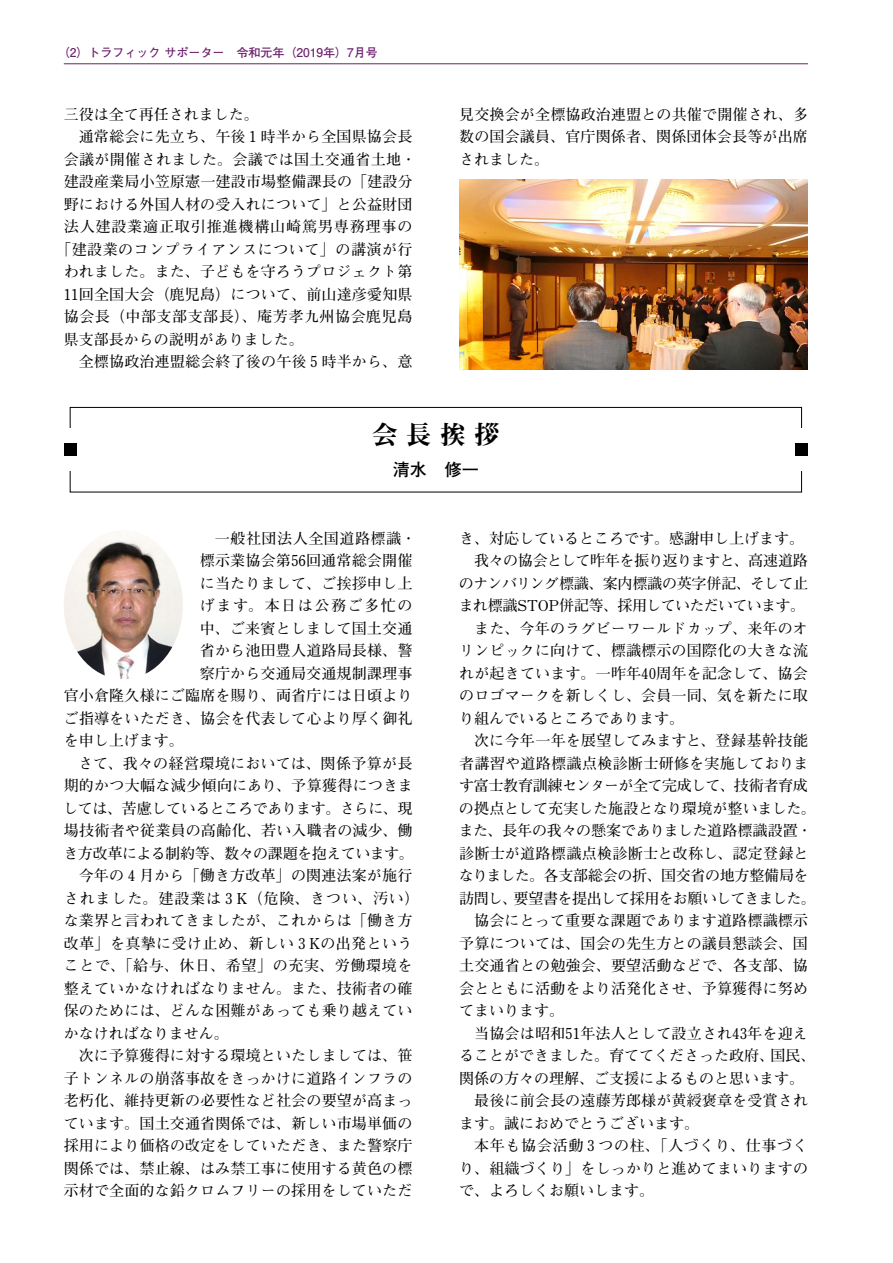
<style>
.page{position:relative;width:893px;height:1263px;background:#fff}
.page>*{position:absolute;margin:0;border:0;box-sizing:border-box;transform-origin:0 0}
.t1{font:25.5px "Midashi Min Pr 6 MA31";color:#000}
.t2{font:700 17.25px "Futo Go B101 Pro";color:#000}
.t3{font:700 15px/22.5px "Futo Min A101 Pr 6";letter-spacing:.01em;color:#000;text-align:justify}
.t4{font:700 15px "Futo Min A101 Pr 6";letter-spacing:-.03em;color:#000}
.t5{font:700 15px "Futo Min A101 Pr 6";letter-spacing:-.035em;color:#000}
.t6{font:700 15px "Futo Min A101 Pr 6";letter-spacing:-.02em;color:#000}
.t7{font:700 15px "Futo Min A101 Pr 6";letter-spacing:-.01em;color:#000}
.t8{font:700 15px "Futo Min A101 Pr 6";letter-spacing:.035em;color:#000}
.t9{font:700 15px "Futo Min A101 Pr 6";letter-spacing:.06em;color:#000}
.t10{font:700 15px "Futo Min A101 Pr 6";letter-spacing:.045em;color:#000}
.t11{font:700 15px "Futo Min A101 Pr 6";letter-spacing:-.045em;color:#000}
.t12{font:700 15px "Futo Min A101 Pr 6";letter-spacing:-.025em;color:#000}
.t13{font:700 15px "Futo Min A101 Pr 6";letter-spacing:.03em;color:#000}
.t14{font:700 15px "Futo Min A101 Pr 6";letter-spacing:.04em;color:#000}
.t15{font:700 15px "Futo Min A101 Pr 6";letter-spacing:.105em;color:#000}
.t16{font:700 12px "Futo Go B101 Pro";color:#6c216d}
</style>
<div class="page">
<img style="left:459px;top:180px;width:349px;height:189px">
<div style="left:70px;top:407px;width:732px;height:85px;border:1px solid #000"></div>
<div style="left:799px;top:428px;width:5px;height:43px;background:#fff"></div>
<hr style="left:68px;top:428px;width:4px;height:43px;background:#fff">
<div style="left:795px;top:443px;width:13px;height:13px;background:#000"></div>
<div style="left:64px;top:443px;width:13px;height:13px;background:#000"></div>
<img style="left:64px;top:531px;width:119px;height:148px">
<hr style="left:64px;top:63px;width:744px;height:1px;background:#6c216d">
<p class="t16" style="left:58px;top:43px;width:322px">（2）トラフィック サポーター　令和元年（2019年）7月号</p>
<p class="t3" style="left:64px;top:102px;width:196px">三役は全て再任されました。</p>
<p class="t3" style="left:79px;top:125px;width:335px">通常総会に先立ち、午後 1 時半から全国県協会長</p>
<p class="t3" style="left:64px;top:147px;width:354px">会議が開催されました。会議では国土交通省土地・</p>
<p class="t3" style="left:64px;top:170px;width:350px">建設産業局小笠原憲一建設市場整備課長の「建設分</p>
<p class="t3" style="left:64px;top:192px;width:350px">野における外国人材の受入れについて」と公益財団</p>
<p class="t9" style="left:64px;top:215px;width:350px">法人建設業適正取引推進機構山崎篤男専務理事の</p>
<p class="t8" style="left:56px;top:237px;width:358px">「建設業のコンプライアンスについて」の講演が行</p>
<p class="t3" style="left:64px;top:260px;width:350px">われました。また、子どもを守ろうプロジェクト第</p>
<p class="t3" style="left:64px;top:282px;width:350px">11回全国大会（鹿児島）について、前山達彦愛知県</p>
<p class="t8" style="left:64px;top:305px;width:350px">協会長（中部支部支部長）、庵芳孝九州協会鹿児島</p>
<p class="t3" style="left:64px;top:327px;width:241px">県支部長からの説明がありました。</p>
<p class="t3" style="left:79px;top:350px;width:335px">全標協政治連盟総会終了後の午後 5 時半から、意</p>
<p class="t3" style="left:459px;top:102px;width:350px">見交換会が全標協政治連盟との共催で開催され、多数の国会議員、官庁関係者、関係団体会長等が出席されました。</p>
<h1 class="t1" style="left:372px;top:415px;width:129px">会 長 挨 拶</h1>
<p class="t2" style="left:393px;top:455px;width:88px">清水　修一</p>
<p class="t14" style="left:215px;top:526px;width:203px">一般社団法人全国道路標識・</p>
<p class="t3" style="left:200px;top:548px;width:214px">標示業協会第56回通常総会開催</p>
<p class="t3" style="left:200px;top:571px;width:214px">に当たりまして、ご挨拶申し上</p>
<p class="t15" style="left:200px;top:594px;width:214px">げます。本日は公務ご多忙の</p>
<p class="t3" style="left:200px;top:616px;width:214px">中、ご来賓としまして国土交通</p>
<p class="t3" style="left:200px;top:638px;width:214px">省から池田豊人道路局長様、警</p>
<p class="t3" style="left:200px;top:661px;width:214px">察庁から交通局交通規制課理事</p>
<p class="t3" style="left:64px;top:683px;width:350px">官小倉隆久様にご臨席を賜り、両省庁には日頃より</p>
<p class="t3" style="left:64px;top:706px;width:350px">ご指導をいただき、協会を代表して心より厚く御礼</p>
<p class="t3" style="left:64px;top:728px;width:121px">を申し上げます。</p>
<p class="t3" style="left:78px;top:751px;width:336px">さて、我々の経営環境においては、関係予算が長</p>
<p class="t3" style="left:64px;top:773px;width:351px">期的かつ大幅な減少傾向にあり、予算獲得につきま</p>
<p class="t4" style="left:63px;top:796px;width:351px">しては、苦慮しているところであります。さらに、現</p>
<p class="t3" style="left:64px;top:818px;width:350px">場技術者や従業員の高齢化、若い入職者の減少、働</p>
<p class="t4" style="left:63px;top:841px;width:352px">き方改革による制約等、数々の課題を抱えています。</p>
<p class="t3" style="left:79px;top:863px;width:335px">今年の 4 月から「働き方改革」の関連法案が施行</p>
<p class="t9" style="left:64px;top:886px;width:358px">されました。建設業は 3 K（危険、きつい、汚い）</p>
<p class="t3" style="left:64px;top:908px;width:350px">な業界と言われてきましたが、これからは「働き方</p>
<p class="t13" style="left:64px;top:931px;width:350px">改革」を真摯に受け止め、新しい 3 Kの出発という</p>
<p class="t10" style="left:64px;top:954px;width:350px">ことで、「給与、休日、希望」の充実、労働環境を</p>
<p class="t3" style="left:64px;top:976px;width:350px">整えていかなければなりません。また、技術者の確</p>
<p class="t3" style="left:64px;top:998px;width:350px">保のためには、どんな困難があっても乗り越えてい</p>
<p class="t3" style="left:64px;top:1021px;width:166px">かなければなりません。</p>
<p class="t3" style="left:79px;top:1043px;width:335px">次に予算獲得に対する環境といたしましては、笹</p>
<p class="t3" style="left:64px;top:1066px;width:350px">子トンネルの崩落事故をきっかけに道路インフラの</p>
<p class="t3" style="left:64px;top:1088px;width:350px">老朽化、維持更新の必要性など社会の要望が高まっ</p>
<p class="t3" style="left:64px;top:1111px;width:350px">ています。国土交通省関係では、新しい市場単価の</p>
<p class="t3" style="left:64px;top:1133px;width:350px">採用により価格の改定をしていただき、また警察庁</p>
<p class="t3" style="left:64px;top:1156px;width:350px">関係では、禁止線、はみ禁工事に使用する黄色の標</p>
<p class="t3" style="left:64px;top:1178px;width:350px">示材で全面的な鉛クロムフリーの採用をしていただ</p>
<p class="t3" style="left:459px;top:526px;width:346px">き、対応しているところです。感謝申し上げます。</p>
<p class="t5" style="left:474px;top:549px;width:335px">我々の協会として昨年を振り返りますと、高速道路</p>
<p class="t12" style="left:459px;top:571px;width:351px">のナンバリング標識、案内標識の英字併記、そして止</p>
<p class="t5" style="left:459px;top:594px;width:348px">まれ標識STOP併記等、採用していただいています。</p>
<p class="t3" style="left:474px;top:616px;width:335px">また、今年のラグビーワールドカップ、来年のオ</p>
<p class="t3" style="left:459px;top:638px;width:350px">リンピックに向けて、標識標示の国際化の大きな流</p>
<p class="t3" style="left:459px;top:661px;width:350px">れが起きています。一昨年40周年を記念して、協会</p>
<p class="t3" style="left:459px;top:683px;width:350px">のロゴマークを新しくし、会員一同、気を新たに取</p>
<p class="t3" style="left:459px;top:706px;width:226px">り組んでいるところであります。</p>
<p class="t3" style="left:474px;top:728px;width:335px">次に今年一年を展望してみますと、登録基幹技能</p>
<p class="t3" style="left:459px;top:751px;width:351px">者講習や道路標識点検診断士研修を実施しておりま</p>
<p class="t6" style="left:459px;top:774px;width:351px">す富士教育訓練センターが全て完成して、技術者育成</p>
<p class="t7" style="left:459px;top:796px;width:358px">の拠点として充実した施設となり環境が整いました。</p>
<p class="t7" style="left:459px;top:819px;width:355px">また、長年の我々の懸案でありました道路標識設置・</p>
<p class="t3" style="left:459px;top:841px;width:351px">診断士が道路標識点検診断士と改称し、認定登録と</p>
<p class="t6" style="left:459px;top:864px;width:351px">なりました。各支部総会の折、国交省の地方整備局を</p>
<p class="t11" style="left:459px;top:886px;width:358px">訪問し、要望書を提出して採用をお願いしてきました。</p>
<p class="t3" style="left:474px;top:908px;width:335px">協会にとって重要な課題であります道路標識標示</p>
<p class="t3" style="left:459px;top:931px;width:350px">予算については、国会の先生方との議員懇談会、国</p>
<p class="t3" style="left:459px;top:953px;width:350px">土交通省との勉強会、要望活動などで、各支部、協</p>
<p class="t3" style="left:459px;top:976px;width:350px">会とともに活動をより活発化させ、予算獲得に努め</p>
<p class="t3" style="left:459px;top:998px;width:106px">てまいります。</p>
<p class="t3" style="left:474px;top:1021px;width:335px">当協会は昭和51年法人として設立され43年を迎え</p>
<p class="t3" style="left:459px;top:1043px;width:358px">ることができました。育ててくださった政府、国民、</p>
<p class="t3" style="left:459px;top:1066px;width:346px">関係の方々の理解、ご支援によるものと思います。</p>
<p class="t3" style="left:474px;top:1088px;width:335px">最後に前会長の遠藤芳郎様が黄綬褒章を受賞され</p>
<p class="t3" style="left:459px;top:1111px;width:241px">ます。誠におめでとうございます。</p>
<p class="t10" style="left:474px;top:1134px;width:335px">本年も協会活動 3 つの柱、「人づくり、仕事づく</p>
<p class="t3" style="left:459px;top:1156px;width:350px">り、組織づくり」をしっかりと進めてまいりますの</p>
<p class="t3" style="left:459px;top:1178px;width:196px">で、よろしくお願いします。</p>
</div>
